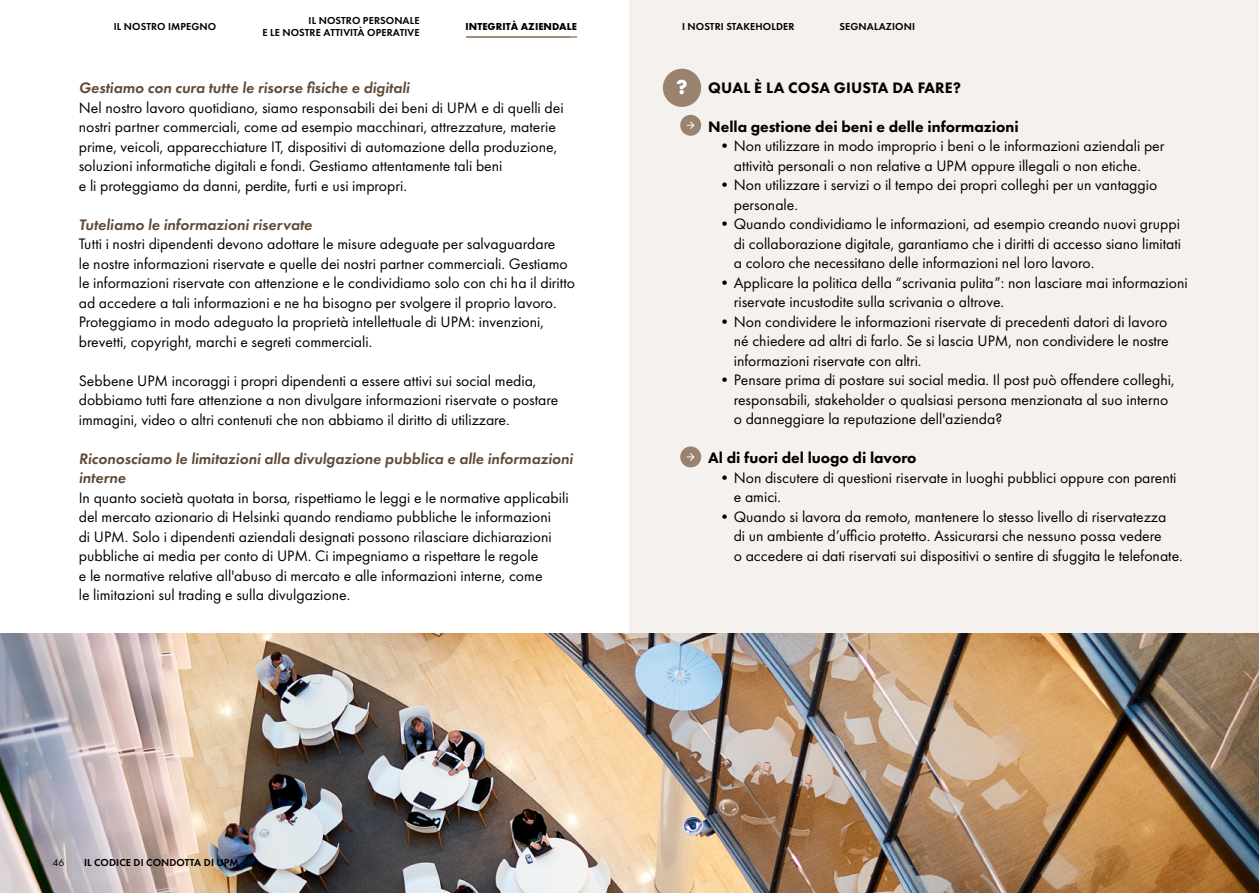
<style>
.page{position:relative;width:1259px;height:893px;background:#fff}
.page>*{position:absolute;margin:0;border:0;box-sizing:border-box;transform-origin:0 0}
.t1{font:700 21px "Futura PT";color:#fff}
.t2{font:15.75px/19.5px "Futura PT";color:#000}
.t3{font:italic 600 15.75px/19.5px "Futura PT";color:#5f4a38}
.t4{font:800 15.75px "Futura PT";color:#000}
.t5{font:600 10.5px/12px "Futura PT";letter-spacing:.01em;color:#000;text-align:right}
.t6{font:700 10.5px "Futura PT";letter-spacing:.01em;color:#000}
.t7{font:10.5px "Futura PT";color:#000}
</style>
<div class="page">
<div style="left:629px;top:0;width:630px;height:634px;background:#f5f1ee"></div>
<img style="left:0;top:634px;width:1259px;height:259px">
<div style="left:663px;top:69px;width:38px;height:38px;background:#99836e;border-radius:50%"></div>
<div style="left:680px;top:115px;width:21px;height:21px;background:#99836e;border-radius:50%"></div>
<svg style="left:687px;top:121px;width:7px;height:8px"></svg>
<div style="left:680px;top:446px;width:21px;height:21px;background:#99836e;border-radius:50%"></div>
<svg style="left:687px;top:453px;width:7px;height:8px"></svg>
<hr style="left:466px;top:36px;width:111px;height:2px;background:#99836e">
<p class="t5" style="left:114px;top:21px;width:104px">IL NOSTRO IMPEGNO</p>
<p class="t5" style="left:262px;top:15px;width:159px">IL NOSTRO PERSONALE<br>E LE NOSTRE ATTIVITÀ OPERATIVE</p>
<p class="t6" style="left:465px;top:20px;width:113px">INTEGRITÀ AZIENDALE</p>
<p class="t5" style="left:682px;top:21px;width:114px">I NOSTRI STAKEHOLDER</p>
<p class="t5" style="left:839px;top:21px;width:77px">SEGNALAZIONI</p>
<p class="t3" style="left:79px;top:78px;width:332px">Gestiamo con cura tutte le risorse fisiche e digitali</p>
<p class="t2" style="left:79px;top:97px;width:486px">Nel nostro lavoro quotidiano, siamo responsabili dei beni di UPM e di quelli dei nostri partner commerciali, come ad esempio macchinari, attrezzature, materie prime, veicoli, apparecchiature IT, dispositivi di automazione della produzione, soluzioni informatiche digitali e fondi. Gestiamo attentamente tali beni<br>e li proteggiamo da danni, perdite, furti e usi impropri.</p>
<p class="t3" style="left:79px;top:214px;width:235px">Tuteliamo le informazioni riservate</p>
<p class="t2" style="left:79px;top:234px;width:498px">Tutti i nostri dipendenti devono adottare le misure adeguate per salvaguardare<br>le nostre informazioni riservate e quelle dei nostri partner commerciali. Gestiamo le informazioni riservate con attenzione e le condividiamo solo con chi ha il diritto ad accedere a tali informazioni e ne ha bisogno per svolgere il proprio lavoro.<br>Proteggiamo in modo adeguato la proprietà intellettuale di UPM: invenzioni, brevetti, copyright, marchi e segreti commerciali.</p>
<p class="t2" style="left:79px;top:370px;width:481px">Sebbene UPM incoraggi i propri dipendenti a essere attivi sui social media, dobbiamo tutti fare attenzione a non divulgare informazioni riservate o postare immagini, video o altri contenuti che non abbiamo il diritto di utilizzare.</p>
<p class="t3" style="left:79px;top:448px;width:496px">Riconosciamo le limitazioni alla divulgazione pubblica e alle informazioni interne</p>
<p class="t2" style="left:79px;top:487px;width:491px">In quanto società quotata in borsa, rispettiamo le leggi e le normative applicabili del mercato azionario di Helsinki quando rendiamo pubbliche le informazioni<br>di UPM. Solo i dipendenti aziendali designati possono rilasciare dichiarazioni pubbliche ai media per conto di UPM. Ci impegniamo a rispettare le regole<br>e le normative relative all'abuso di mercato e alle informazioni interne, come<br>le limitazioni sul trading e sulla divulgazione.</p>
<p class="t7" style="left:53px;top:856px;width:13px">46</p>
<p class="t5" style="left:84px;top:857px;width:156px">IL CODICE DI CONDOTTA DI UPM</p>
<h1 class="t1" style="left:676px;top:74px;width:13px">?</h1>
<p class="t4" style="left:708px;top:78px;width:254px">QUAL È LA COSA GIUSTA DA FARE?</p>
<p class="t4" style="left:708px;top:117px;width:312px">Nella gestione dei beni e delle informazioni</p>
<p class="t2" style="left:717px;top:136px;width:449px;text-align:center">•Non utilizzare in modo improprio i beni o le informazioni aziendali per attività personali o non relative a UPM oppure illegali o non etiche.</p>
<p class="t2" style="left:734px;top:175px;width:425px;text-indent:-17px">•Non utilizzare i servizi o il tempo dei propri colleghi per un vantaggio personale.</p>
<p class="t2" style="left:734px;top:214px;width:449px;text-align:justify;text-indent:-17px">•Quando condividiamo le informazioni, ad esempio creando nuovi gruppi di collaborazione digitale, garantiamo che i diritti di accesso siano limitati a coloro che necessitano delle informazioni nel loro lavoro.</p>
<p class="t2" style="left:734px;top:273px;width:455px;text-indent:-17px">•Applicare la politica della “scrivania pulita”: non lasciare mai informazioni riservate incustodite sulla scrivania o altrove.</p>
<p class="t2" style="left:734px;top:312px;width:436px;text-align:justify;text-indent:-17px">•Non condividere le informazioni riservate di precedenti datori di lavoro né chiedere ad altri di farlo. Se si lascia UPM, non condividere le nostre informazioni riservate con altri.</p>
<p class="t2" style="left:734px;top:370px;width:442px;text-indent:-17px">•Pensare prima di postare sui social media. Il post può offendere colleghi, responsabili, stakeholder o qualsiasi persona menzionata al suo interno o danneggiare la reputazione dell'azienda?</p>
<p class="t4" style="left:708px;top:448px;width:210px">Al di fuori del luogo di lavoro</p>
<p class="t2" style="left:734px;top:468px;width:444px;text-indent:-17px">•Non discutere di questioni riservate in luoghi pubblici oppure con parenti e amici.</p>
<p class="t2" style="left:734px;top:507px;width:450px;text-indent:-17px">•Quando si lavora da remoto, mantenere lo stesso livello di riservatezza<br>di un ambiente d’ufficio protetto. Assicurarsi che nessuno possa vedere<br>o accedere ai dati riservati sui dispositivi o sentire di sfuggita le telefonate.</p>
</div>
